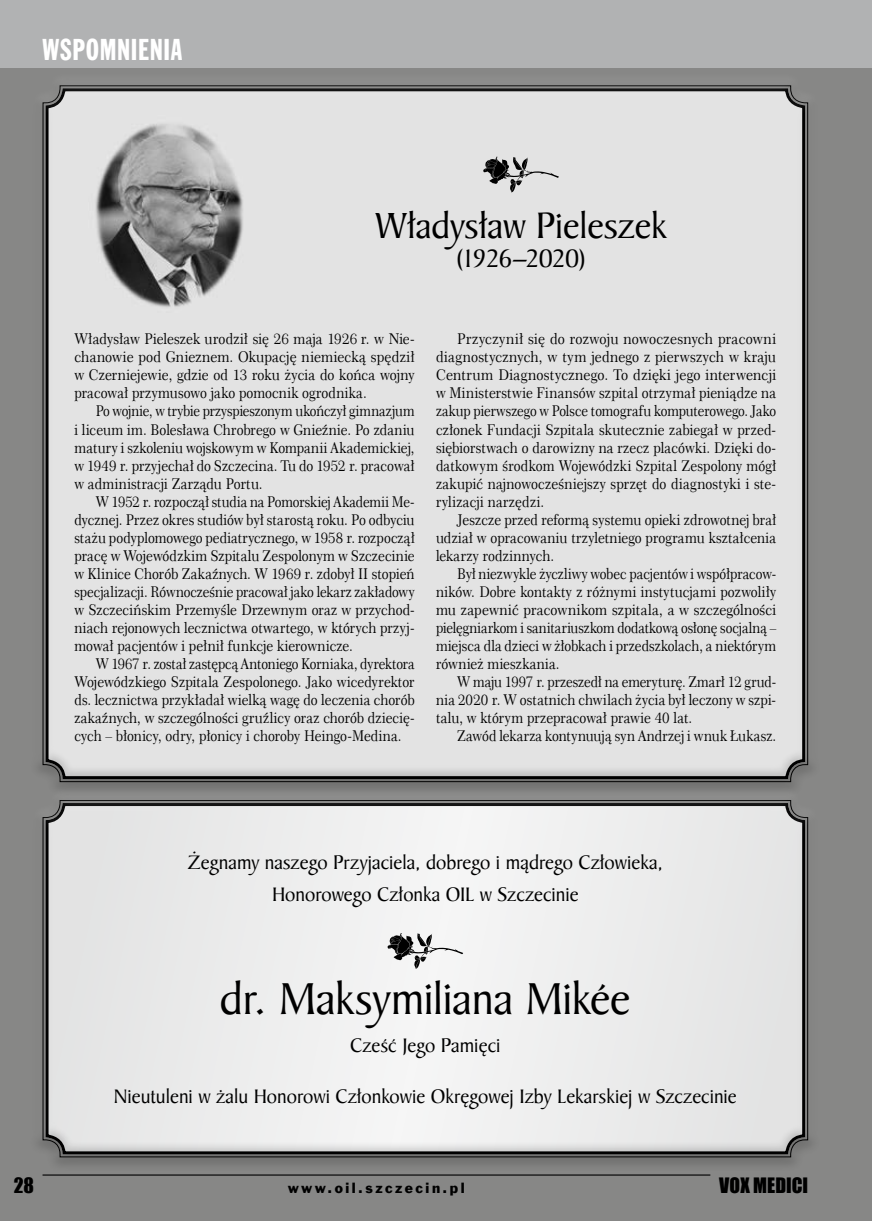
<style>
.page{position:relative;width:872px;height:1221px;background:#fff}
.page>*{position:absolute;margin:0;border:0;box-sizing:border-box;transform-origin:0 0}
.t1{font:48px "Baker Signet EU";letter-spacing:-.005em;color:#000}
.t2{font:39px "Baker Signet EU";letter-spacing:-.005em;color:#000}
.t3{font:30px "Frank Goth X Cn EU";letter-spacing:.02em;color:#fff}
.t4{font:27px "Baker Signet EU";letter-spacing:-.04em;color:#000}
.t5{font:21px/31.7px "Baker Signet EU";color:#000;text-align:center}
.t6{font:19.5px "Impact";color:#000}
.t7{font:14.85px/18px "Century 751 No 2 EU";letter-spacing:.005em;color:#000;text-align:justify;scale:.89 1}
.t8{font:14.85px/18px "Century 751 No 2 EU";letter-spacing:.005em;color:#000;text-align:justify;scale:.93 1}
.t9{font:14.85px/18px "Century 751 No 2 EU";letter-spacing:.005em;color:#000;text-align:justify;scale:.92 1}
.t10{font:14.85px/18px "Century 751 No 2 EU";letter-spacing:.005em;color:#000;text-align:justify;scale:.91 1}
.t11{font:14.85px "Century 751 No 2 EU";letter-spacing:.005em;color:#000;scale:.9 1}
.t12{font:13.5px "Frank Goth EU";letter-spacing:.185em;color:#000}
</style>
<div class="page">
<div style="left:0;top:68px;width:872px;height:1152px;background:#878786"></div>
<div style="left:0;top:0;width:872px;height:68px;background:#b1b2b3"></div>
<hr style="left:43px;top:1174px;width:667px;height:1px;background:#000">
<div style="left:28px;top:76px;width:795px;height:721px;background:#000;opacity:.2"></div>
<img style="left:89px;top:116px;width:162px;height:196px">
<div style="left:28px;top:790px;width:795px;height:382px;background:#000;opacity:.2"></div>
<svg style="left:483px;top:157px;width:76px;height:35px;background:#acacac"></svg>
<svg style="left:387px;top:932px;width:76px;height:36px;background:#bbb"></svg>
<h3 class="t3" style="left:43px;top:31px;width:141px">WSPOMNIENIA</h3>
<h2 class="t2" style="left:375px;top:202px;width:293px">Władysław Pieleszek</h2>
<h3 class="t4" style="left:456px;top:242px;width:131px">(1926–2020)</h3>
<p class="t9" style="left:74px;top:330px;width:371px">Władysław Pieleszek urodził się 26 maja 1926 r. w Nie&shy;chanowie pod Gnieznem. Okupację niemiecką spędził w Czerniejewie, gdzie od 13 roku życia do końca wojny pracował przymusowo jako pomocnik ogrodnika.</p>
<p class="t7" style="left:74px;top:402px;width:384px;text-indent:21px">Po wojnie, w trybie przyspieszonym ukończył gimnazjum i liceum im. Bolesława Chrobrego w Gnieźnie. Po zdaniu matury i szkoleniu wojskowym w Kompanii Akademickiej, w 1949 r. przyjechał do Szczecina. Tu do 1952 r. pracował w administracji Zarządu Portu.</p>
<p class="t7" style="left:74px;top:492px;width:384px;text-indent:21px">W 1952 r. rozpoczął studia na Pomorskiej Akademii Me&shy;dycznej. Przez okres studiów był starostą roku. Po odbyciu stażu podyplomowego pediatrycznego, w 1958 r. rozpoczął pracę w Wojewódzkim Szpitalu Zespolonym w Szczecinie w Klinice Chorób Zakaźnych. W 1969 r. zdobył II stopień specjalizacji. Równocześnie pracował jako lekarz zakładowy w Szczecińskim Przemyśle Drzewnym oraz w przychod&shy;niach rejonowych lecznictwa otwartego, w których przyj&shy;mował pacjentów i pełnił funkcje kierownicze.</p>
<p class="t7" style="left:74px;top:654px;width:384px;text-indent:21px">W 1967 r. został zastępcą Antoniego Korniaka, dyrektora Wojewódzkiego Szpitala Zespolonego. Jako wicedyrektor ds. lecznictwa przykładał wielką wagę do leczenia chorób zakaźnych, w szczególności gruźlicy oraz chorób dziecię&shy;cych – błonicy, odry, płonicy i choroby Heingo-Medina.</p>
<p class="t8" style="left:436px;top:330px;width:367px;text-indent:21px">Przyczynił się do rozwoju nowoczesnych pracowni diagnostycznych, w tym jednego z pierwszych w kraju Centrum Diagnostycznego. To dzięki jego interwencji w Ministerstwie Finansów szpital otrzymał pieniądze na zakup pierwszego w Polsce tomografu komputerowego. Jako członek Fundacji Szpitala skutecznie zabiegał w przed&shy;siębiorstwach o darowizny na rzecz placówki. Dzięki do&shy;datkowym środkom Wojewódzki Szpital Zespolony mógł zakupić najnowocześniejszy sprzęt do diagnostyki i ste&shy;rylizacji narzędzi.</p>
<p class="t10" style="left:436px;top:510px;width:375px;text-indent:21px">Jeszcze przed reformą systemu opieki zdrowotnej brał udział w opracowaniu trzyletniego programu kształcenia lekarzy rodzinnych.</p>
<p class="t7" style="left:436px;top:564px;width:384px;text-indent:21px">Był niezwykle życzliwy wobec pacjentów i współpracow&shy;ników. Dobre kontakty z różnymi instytucjami pozwoliły mu zapewnić pracownikom szpitala, a w szczególności pielęgniarkom i sanitariuszkom dodatkową osłonę socjalną – miejsca dla dzieci w żłobkach i przedszkolach, a niektórym również mieszkania.</p>
<p class="t7" style="left:436px;top:672px;width:384px;text-indent:21px">W maju 1997 r. przeszedł na emeryturę. Zmarł 12 grud&shy;nia 2020 r. W ostatnich chwilach życia był leczony w szpi&shy;talu, w którym przepracował prawie 40 lat.</p>
<p class="t11" style="left:457px;top:726px;width:356px">Zawód lekarza kontynuują syn Andrzej i wnuk Łukasz.</p>
<h3 class="t5" style="left:188px;top:846px;width:476px">Żegnamy naszego Przyjaciela, dobrego i mądrego Człowieka,<br>Honorowego Członka OIL w Szczecinie</h3>
<h1 class="t1" style="left:220px;top:970px;width:412px">dr. Maksymiliana Mikée</h1>
<h3 class="t5" style="left:350px;top:1029px;width:152px">Cześć Jego Pamięci</h3>
<h3 class="t5" style="left:114px;top:1080px;width:624px">Nieutuleni w żalu Honorowi Członkowie Okręgowej Izby Lekarskiej w Szczecinie</h3>
<h3 class="t6" style="left:14px;top:1169px;width:22px">28</h3>
<p class="t12" style="left:288px;top:1179px;width:178px">www.oil.szczecin.pl</p>
<h3 class="t6" style="left:719px;top:1169px;width:90px">VOX MEDICI</h3>
</div>
